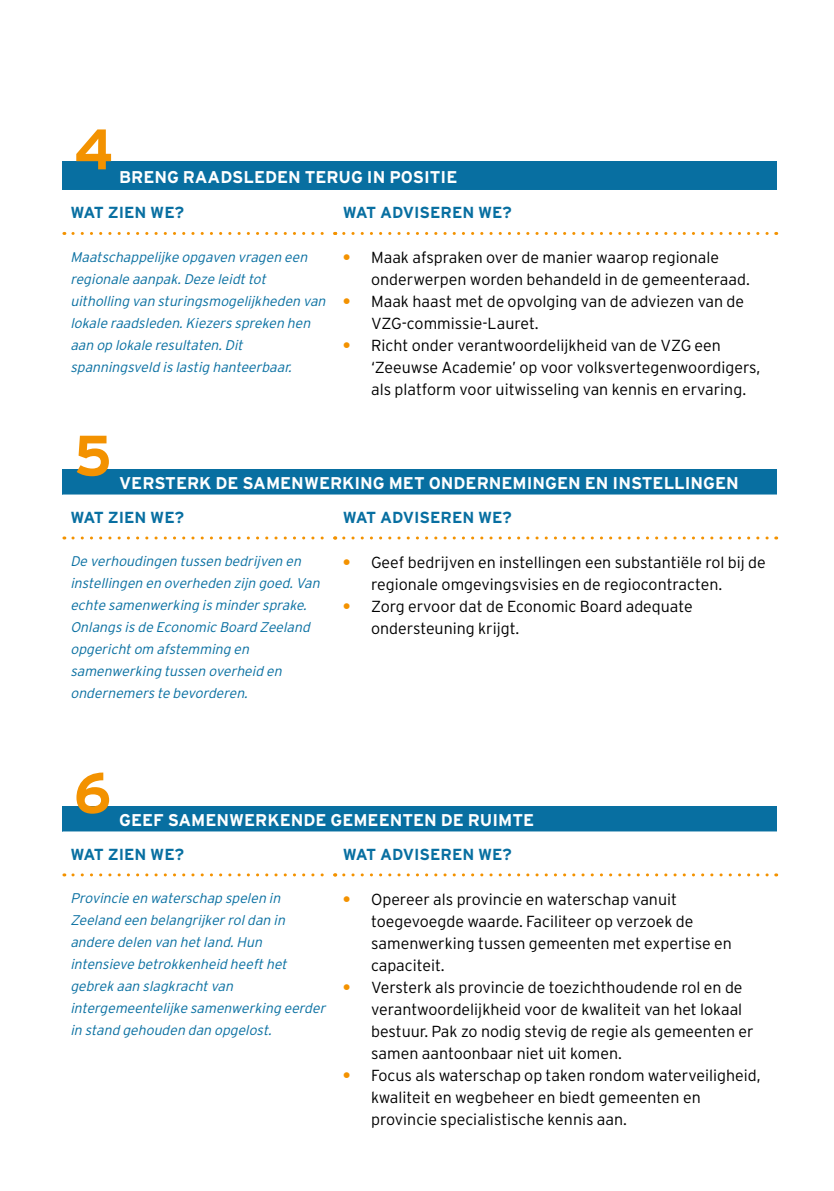
<style>
.page{position:relative;width:834px;height:1191px;background:#fff}
.page>*{position:absolute;margin:0;border:0;box-sizing:border-box;transform-origin:0 0}
.t1{font:700 57px "Interstate";color:#f39200}
.t2{font:700 17px "Interstate";color:#fff}
.t3{font:300 16px/22px "Interstate";color:#000}
.t4{font:700 16px "Interstate";color:#086fa1}
.t5{font:italic 300 14px/22px "Interstate";color:#086fa1}
.s1{font-weight:700;color:#f39200}
</style>
<div class="page">
<div style="left:62px;top:162px;width:715px;height:28px;background:#086fa1"></div>
<svg style="left:62px;top:231px;width:715px;height:4px"></svg>
<div style="left:62px;top:469px;width:715px;height:25px;background:#086fa1"></div>
<svg style="left:62px;top:494px;width:715px;height:45px"></svg>
<div style="left:62px;top:806px;width:715px;height:25px;background:#086fa1"></div>
<svg style="left:62px;top:831px;width:715px;height:45px"></svg>
<h1 class="t1" style="left:74px;top:117px;width:41px">4</h1>
<p class="t2" style="left:119px;top:167px;width:340px">BRENG RAADSLEDEN TERUG IN POSITIE</p>
<p class="t4" style="left:70px;top:204px;width:115px">WAT ZIEN WE?</p>
<p class="t4" style="left:342px;top:204px;width:171px">WAT ADVISEREN WE?</p>
<p class="t5" style="left:70px;top:246px;width:260px">Maatschappelijke opgaven vragen een regionale aanpak.Deze leidttot uitholling van sturingsmogelijkheden van lokale raadsleden.Kiezers spreken hen aan op lokale resultaten.Dit spanningsveld is lastig hanteerbaar.</p>
<p class="t3" style="left:371px;top:247px;width:380px;text-indent:-28px"><span class="s1">•</span> Maak afspraken over de manier waarop regionale onderwerpen worden behandeld in de gemeenteraad.</p>
<p class="t3" style="left:371px;top:291px;width:374px;text-indent:-28px"><span class="s1">•</span> Maak haast met de opvolging van de adviezen van de<br>VZG-commissie-Lauret.</p>
<p class="t3" style="left:371px;top:335px;width:390px;text-indent:-28px"><span class="s1">•</span> Richt onder verantwoordelijkheid van de VZG een ‘Zeeuwse Academie’ op voor volksvertegenwoordigers, als platform voor uitwisseling van kennis en ervaring.</p>
<h1 class="t1" style="left:74px;top:424px;width:40px">5</h1>
<p class="t2" style="left:119px;top:473px;width:621px">VERSTERK DE SAMENWERKING MET ONDERNEMINGEN EN INSTELLINGEN</p>
<p class="t4" style="left:70px;top:508px;width:115px">WAT ZIEN WE?</p>
<p class="t4" style="left:342px;top:508px;width:171px">WAT ADVISEREN WE?</p>
<p class="t5" style="left:70px;top:550px;width:254px">De verhoudingen tussen bedrijven en instellingen en overheden zijn goed.Van echte samenwerking is mindersprake.<br>Onlangs is de Economic Board Zeeland opgerichtom afstemming en samenwerking tussen overheid en ondernemers te bevorderen.</p>
<p class="t3" style="left:371px;top:551px;width:396px;text-indent:-28px"><span class="s1">•</span> Geef bedrijven en instellingen een substantiële rol bij de regionale omgevingsvisies en de regiocontracten.</p>
<p class="t3" style="left:371px;top:595px;width:323px;text-indent:-28px"><span class="s1">•</span> Zorg ervoor dat de Economic Board adequate ondersteuning krijgt.</p>
<h1 class="t1" style="left:74px;top:761px;width:39px">6</h1>
<p class="t2" style="left:119px;top:810px;width:416px">GEEF SAMENWERKENDE GEMEENTEN DE RUIMTE</p>
<p class="t4" style="left:70px;top:845px;width:115px">WAT ZIEN WE?</p>
<p class="t4" style="left:342px;top:845px;width:171px">WAT ADVISEREN WE?</p>
<p class="t5" style="left:70px;top:887px;width:260px">Provincie en waterschap spelen in Zeeland een belangrijkerroldan in andere delen van hetland.Hun intensieve betrokkenheid heefthet gebrek aan slagkrachtvan intergemeentelijke samenwerking eerder in stand gehouden dan opgelost.</p>
<p class="t3" style="left:371px;top:888px;width:362px;text-indent:-28px"><span class="s1">•</span> Opereer als provincie en waterschap vanuit toegevoegde waarde. Faciliteer op verzoek de samenwerking tussen gemeenten met expertise en capaciteit.</p>
<p class="t3" style="left:371px;top:976px;width:384px;text-indent:-28px"><span class="s1">•</span> Versterk als provincie de toezichthoudende rol en de verantwoordelijkheid voor de kwaliteit van het lokaal bestuur. Pak zo nodig stevig de regie als gemeenten er samen aantoonbaar niet uit komen.</p>
<p class="t3" style="left:371px;top:1064px;width:391px;text-indent:-28px"><span class="s1">•</span> Focus als waterschap op taken rondom waterveiligheid, kwaliteit en wegbeheer en biedt gemeenten en provincie specialistische kennis aan.</p>
</div>
